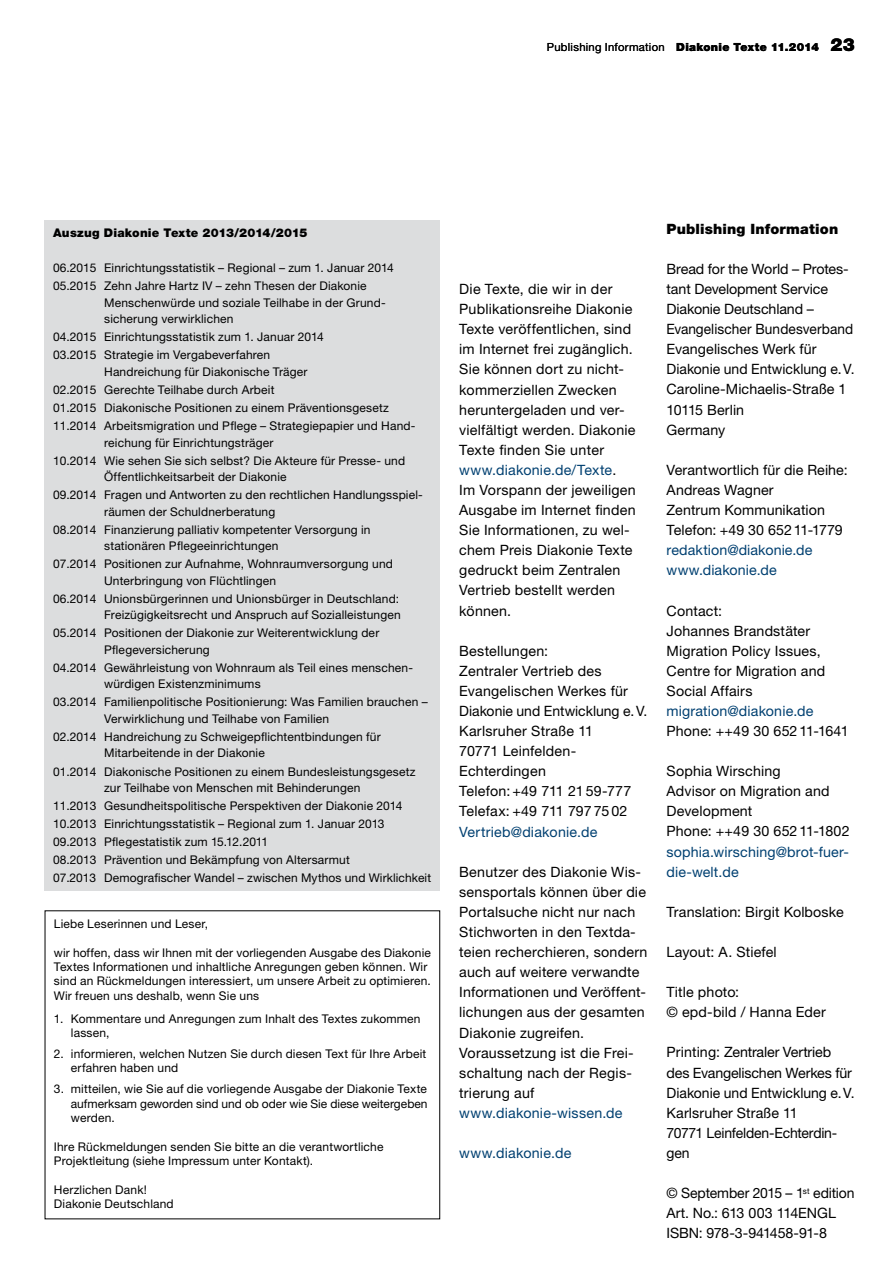
<style>
.page{position:relative;width:893px;height:1263px;background:#fff}
.page>*{position:absolute;margin:0;border:0;box-sizing:border-box;transform-origin:0 0}
.t1{font:14.25px/20.1px "Helvetica Neue LT Std";letter-spacing:.01em;color:#000}
.t2{font:14.25px/20.1px "Helvetica Neue LT Std";letter-spacing:-.01em;color:#000}
.t3{font:14.25px/20.1px "Helvetica Neue LT Std";letter-spacing:.01em;color:#004071}
.t4{font:900 14.25px "Helvetica Neue LT Std";letter-spacing:.01em;color:#000}
.t5{font:12px/18px "Helvetica Neue LT Std";letter-spacing:.015em;color:#000}
.t6{font:900 12px "Helvetica Neue LT Std";letter-spacing:.015em;color:#000}
.t7{font:11.25px "Helvetica Neue LT Std";letter-spacing:.025em;color:#000}
.s1{font-weight:900}
.s2{font-weight:900;font-size:18px}
.s3{color:#004071}
</style>
<div class="page">
<div style="left:45px;top:220px;width:395px;height:671px;background:#dcddde"></div>
<p class="t7" style="left:547px;top:40px;width:309px">Publishing Information <span class="s1">Diakonie Texte 11.2014</span> <span class="s2">23</span></p>
<p class="t6" style="left:53px;top:226px;width:256px">Auszug Diakonie Texte 2013/2014/2015</p>
<p class="t5" style="left:53px;top:259px;width:342px">06.2015 Einrichtungsstatistik – Regional – zum 1. Januar 2014<br>05.2015 Zehn Jahre Hartz IV – zehn Thesen der Diakonie</p>
<p class="t5" style="left:104px;top:294px;width:282px;line-height:16.5px">Menschenwürde und soziale Teilhabe in der Grund&shy;sicherung verwirklichen</p>
<p class="t5" style="left:53px;top:328px;width:272px">04.2015 Einrichtungsstatistik zum 1. Januar 2014<br>03.2015 Strategie im Vergabeverfahren</p>
<p class="t5" style="left:53px;top:362px;width:363px;text-indent:51px">Handreichung für Diakonische Träger<br>02.2015 Gerechte Teilhabe durch Arbeit<br>01.2015 Diakonische Positionen zu einem Präventionsgesetz 11.2014 Arbeitsmigration und Pflege – Strategiepapier und Hand-</p>
<p class="t5" style="left:53px;top:433px;width:354px;text-indent:51px">reichung für Einrichtungsträger<br>10.2014 Wie sehen Sie sich selbst? Die Akteure für Presse- und</p>
<p class="t5" style="left:53px;top:468px;width:371px;text-indent:51px">Öffentlichkeitsarbeit der Diakonie<br>09.2014 Fragen und Antworten zu den rechtlichen Handlungsspiel-</p>
<p class="t5" style="left:53px;top:502px;width:319px;text-indent:51px">räumen der Schuldnerberatung<br>08.2014 Finanzierung palliativ kompetenter Versorgung in</p>
<p class="t5" style="left:53px;top:537px;width:341px;text-indent:51px">stationären Pflegeeinrichtungen<br>07.2014 Positionen zur Aufnahme, Wohnraumversorgung und</p>
<p class="t5" style="left:53px;top:571px;width:347px;text-indent:51px">Unterbringung von Flüchtlingen<br>06.2014 Unionsbürgerinnen und Unionsbürger in Deutschland:</p>
<p class="t5" style="left:53px;top:606px;width:349px;text-indent:51px">Freizügigkeitsrecht und Anspruch auf Sozialleistungen<br>05.2014 Positionen der Diakonie zur Weiterentwicklung der</p>
<p class="t5" style="left:53px;top:640px;width:360px;text-indent:51px">Pflegeversicherung<br>04.2014 Gewährleistung von Wohnraum als Teil eines menschen-</p>
<p class="t5" style="left:53px;top:675px;width:376px;text-indent:51px">würdigen Existenzminimums<br>03.2014 Familienpolitische Positionierung: Was Familien brauchen –</p>
<p class="t5" style="left:53px;top:709px;width:329px;text-align:center">Verwirklichung und Teilhabe von Familien<br>02.2014 Handreichung zu Schweigepflichtentbindungen für</p>
<p class="t5" style="left:53px;top:744px;width:364px;text-indent:51px">Mitarbeitende in der Diakonie<br>01.2014 Diakonische Positionen zu einem Bundesleistungsgesetz</p>
<p class="t5" style="left:53px;top:779px;width:379px;text-indent:51px">zur Teilhabe von Menschen mit Behinderungen<br>11.2013 Gesundheitspolitische Perspektiven der Diakonie 2014<br>10.2013 Einrichtungsstatistik – Regional zum 1. Januar 2013<br>09.2013 Pflegestatistik zum 15.12.2011<br>08.2013 Prävention und Bekämpfung von Altersarmut<br>07.2013 Demografischer Wandel – zwischen Mythos und Wirklichkeit</p>
<p class="t5" style="left:54px;top:915px;width:156px">Liebe Leserinnen und Leser,</p>
<p class="t5" style="left:54px;top:945px;width:378px;line-height:14.4px">wir hoffen, dass wir Ihnen mit der vorliegenden Ausgabe des Diakonie Textes Informationen und inhaltliche Anregungen geben können. Wir sind an Rückmeldungen interessiert, um unsere Arbeit zu optimieren.<br>Wir freuen uns deshalb, wenn Sie uns</p>
<p class="t5" style="left:71px;top:1011px;width:351px;line-height:14.4px;text-indent:-17px">1. Kommentare und Anregungen zum Inhalt des Textes zukommen lassen,</p>
<p class="t5" style="left:71px;top:1046px;width:357px;line-height:14.4px;text-indent:-17px">2. informieren, welchen Nutzen Sie durch diesen Text für Ihre Arbeit erfahren haben und</p>
<p class="t5" style="left:71px;top:1081px;width:358px;line-height:14.4px;text-align:justify;text-indent:-17px">3. mitteilen, wie Sie auf die vorliegende Ausgabe der Diakonie Texte aufmerksam geworden sind und ob oder wie Sie diese weitergeben werden.</p>
<p class="t5" style="left:54px;top:1139px;width:331px;line-height:14.4px">Ihre Rückmeldungen senden Sie bitte an die verantwortliche<br>Projektleitung (siehe Impressum unter Kontakt).</p>
<p class="t5" style="left:54px;top:1182px;width:121px;line-height:14.4px">Herzlichen Dank!<br>Diakonie Deutschland</p>
<p class="t1" style="left:459px;top:279px;width:178px">Die Texte, die wir in der<br>Publikationsreihe Diakonie<br>Texte veröffentlichen, sind im Internet frei zugänglich.<br>Sie können dort zu nicht&shy;kommerziellen Zwecken heruntergeladen und ver&shy;vielfältigt werden. Diakonie<br>Texte finden Sie unter <span class="s3">www.diakonie.de/Texte</span>.<br>Im Vorspann der jeweiligen<br>Ausgabe im Internet finden<br>Sie Informationen, zu wel&shy;chem Preis Diakonie Texte gedruckt beim Zentralen<br>Vertrieb bestellt werden können.</p>
<p class="t1" style="left:459px;top:640px;width:190px">Bestellungen:<br>Zentraler Vertrieb des<br>Evangelischen Werkes für<br>Diakonie und Entwicklung e.V.<br>Karlsruher Straße 11<br>70771 Leinfelden-<br>Echterdingen<br>Telefon:+49 711 21 59-777<br>Telefax: +49 711 797 75 02</p>
<p class="t3" style="left:459px;top:821px;width:140px">Vertrieb@diakonie.de</p>
<p class="t1" style="left:459px;top:861px;width:190px">Benutzer des Diakonie Wis&shy;sensportals können über die<br>Portalsuche nicht nur nach<br>Stichworten in den Textda&shy;teien recherchieren, sondern auch auf weitere verwandte<br>Informationen und Veröffent--- lichungen aus der gesamten<br>Diakonie zugreifen.<br>Voraussetzung ist die Frei&shy;schaltung nach der Regis&shy;trierung auf</p>
<p class="t3" style="left:459px;top:1102px;width:165px">www.diakonie-wissen.de</p>
<p class="t3" style="left:459px;top:1143px;width:114px">www.diakonie.de</p>
<p class="t4" style="left:666px;top:220px;width:173px">Publishing Information</p>
<p class="t1" style="left:666px;top:259px;width:190px">Bread for the World – Protes&shy;tant Development Service<br>Diakonie Deutschland –<br>Evangelischer Bundesverband<br>Evangelisches Werk für<br>Diakonie und Entwicklung e.V.<br>Caroline-Michaelis-Straße 1<br>10115 Berlin<br>Germany</p>
<p class="t1" style="left:667px;top:460px;width:183px">Verantwortlich für die Reihe:<br>Andreas Wagner<br>Zentrum Kommunikation<br>Telefon: +49 30 65211-1779</p>
<p class="t3" style="left:667px;top:540px;width:147px">redaktion@diakonie.de www.diakonie.de</p>
<p class="t1" style="left:667px;top:600px;width:160px">Contact:<br>Johannes Brandstäter<br>Migration Policy Issues,<br>Centre for Migration and<br>Social Affairs</p>
<p class="t3" style="left:667px;top:701px;width:148px">migration@diakonie.de</p>
<p class="t1" style="left:667px;top:721px;width:184px">Phone: ++49 30 65211-1641</p>
<p class="t1" style="left:667px;top:761px;width:185px">Sophia Wirsching<br>Advisor on Migration and<br>Development<br>Phone: ++49 30 65211-1802</p>
<p class="t3" style="left:667px;top:841px;width:184px">sophia.wirsching@brot-fuer&shy;die-welt.de</p>
<p class="t1" style="left:667px;top:901px;width:179px">Translation: Birgit Kolboske</p>
<p class="t1" style="left:667px;top:942px;width:112px">Layout: A. Stiefel</p>
<p class="t1" style="left:667px;top:982px;width:161px">Title photo:<br>© epd-bild / Hanna Eder</p>
<p class="t2" style="left:666px;top:1042px;width:190px">Printing: Zentraler Vertrieb des Evangelischen Werkes für<br>Diakonie und Entwicklung e.V.<br>Karlsruher Straße 11<br>70771 Leinfelden-Echterdin&shy;gen</p>
<p class="t2" style="left:666px;top:1183px;width:190px">© September 2015 – 1<sup>st</sup> edition<br>Art. No.: 613 003 114ENGL<br>ISBN: 978-3-941458-91-8</p>
</div>
